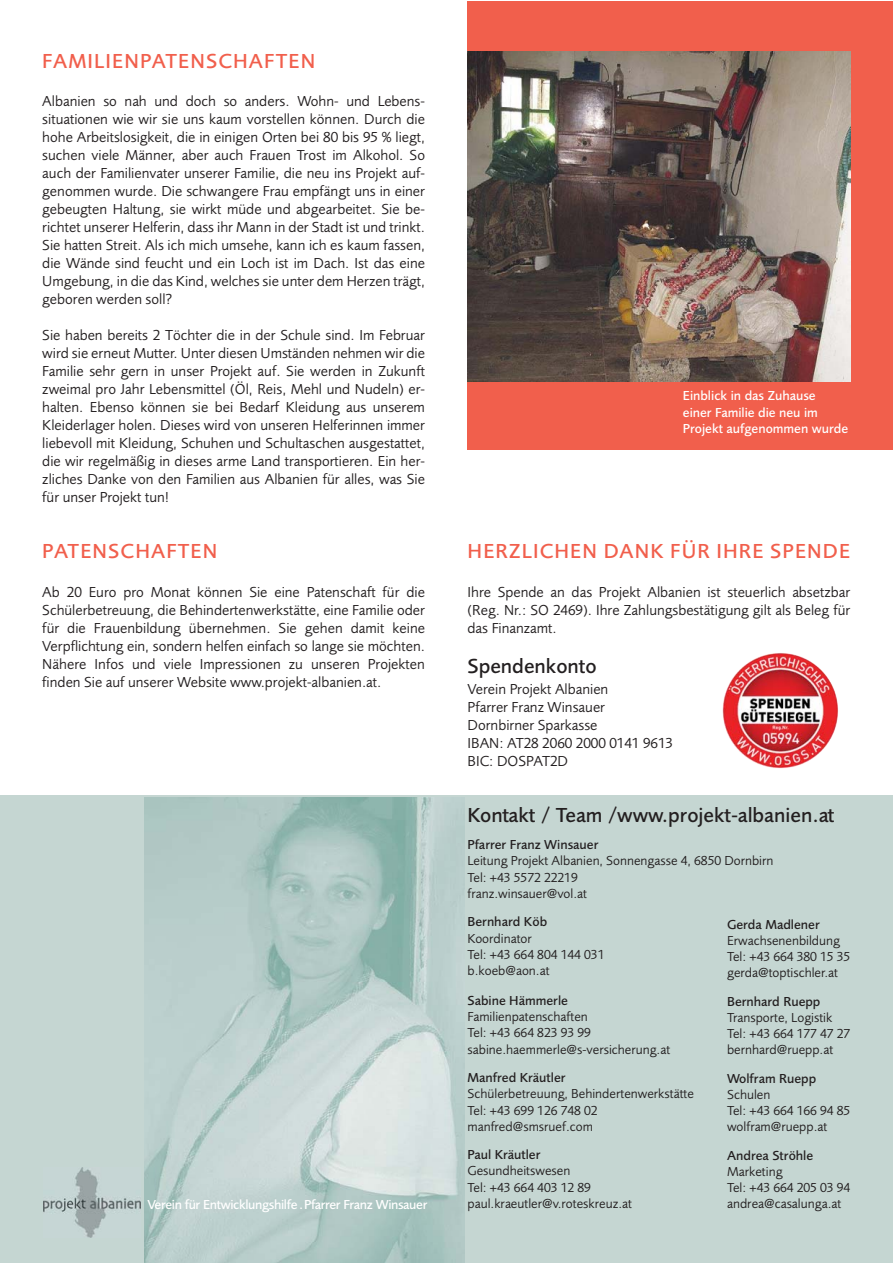
<style>
.page{position:relative;width:893px;height:1263px;background:#fff}
.page>*{position:absolute;margin:0;border:0;box-sizing:border-box;transform-origin:0 0}
.t1{font:500 21px "Foundry Sans";letter-spacing:.055em;color:#f15f4c}
.t2{font:500 21px "Foundry Sans";color:#231f20}
.t3{font:15px/18px "Foundry Sans";color:#231f20;text-align:justify}
.t4{font:13.5px/16.2px "Foundry Sans";color:#231f20}
.t5{font:500 13.5px "Foundry Sans";color:#231f20}
.t6{font:500 13.5px/16.2px "Foundry Sans";color:#fff}
.t7{font:500 13.5px "Foundry Sans";letter-spacing:-.025em;color:#fff}
</style>
<div class="page">
<div style="left:0;top:796px;width:893px;height:467px;background:#c5d6d2"></div>
<img style="left:144px;top:798px;width:320px;height:465px">
<div style="left:468px;top:1px;width:425px;height:448px;background:#f15f4c"></div>
<img style="left:468px;top:52px;width:382px;height:329px">
<img style="left:722px;top:653px;width:116px;height:116px;border-radius:50%">
<img style="left:43px;top:1168px;width:97px;height:69px">
<h1 class="t1" style="left:42px;top:53px;width:274px">FAMILIENPATENSCHAFTEN</h1>
<p class="t3" style="left:42px;top:94px;width:384px">Albanien so nah und doch so anders. Wohn- und Lebens&shy;situationen wie wir sie uns kaum vorstellen können. Durch die hohe Arbeitslosigkeit, die in einigen Orten bei 80 bis 95 % liegt, suchen viele Männer, aber auch Frauen Trost im Alkohol. So auch der Familienvater unserer Familie, die neu ins Projekt auf&shy;genommen wurde. Die schwangere Frau empfängt uns in einer gebeugten Haltung, sie wirkt müde und abgearbeitet. Sie be&shy;richtet unserer Helferin, dass ihr Mann in der Stadt ist und trinkt.<br>Sie hatten Streit. Als ich mich umsehe, kann ich es kaum fassen, die Wände sind feucht und ein Loch ist im Dach. Ist das eine Umgebung, in die das Kind, welches sie unter dem Herzen trägt, geboren werden soll?</p>
<p class="t3" style="left:42px;top:328px;width:384px">Sie haben bereits 2 Töchter die in der Schule sind. Im Februar wird sie erneut Mutter. Unter diesen Umständen nehmen wir die Familie sehr gern in unser Projekt auf. Sie werden in Zukunft zweimal pro Jahr Lebensmittel (Öl, Reis, Mehl und Nudeln) er&shy;halten. Ebenso können sie bei Bedarf Kleidung aus unserem Kleiderlager holen. Dieses wird von unseren Helferinnen immer liebevoll mit Kleidung, Schuhen und Schultaschen ausgestattet, die wir regelmäßig in dieses arme Land transportieren. Ein her&shy;zliches Danke von den Familien aus Albanien für alles, was Sie für unser Projekt tun!</p>
<h1 class="t1" style="left:42px;top:543px;width:177px">PATENSCHAFTEN</h1>
<p class="t3" style="left:42px;top:584px;width:384px">Ab 20 Euro pro Monat können Sie eine Patenschaft für die Schülerbetreuung, die Behindertenwerkstätte, eine Familie oder für die Frauenbildung übernehmen. Sie gehen damit keine Verpflichtung ein, sondern helfen einfach so lange sie möchten.<br>Nähere Infos und viele Impressionen zu unseren Projekten finden Sie auf unserer Website www.projekt-albanien.at.</p>
<p class="t6" style="left:683px;top:389px;width:167px">Einblick in das Zuhause<br>einer Familie die neu im<br>Projekt aufgenommen wurde</p>
<h1 class="t1" style="left:468px;top:543px;width:384px">HERZLICHEN DANK FÜR IHRE SPENDE</h1>
<p class="t3" style="left:468px;top:584px;width:384px">Ihre Spende an das Projekt Albanien ist steuerlich absetzbar (Reg. Nr.: SO 2469). Ihre Zahlungsbestätigung gilt als Beleg für das Finanzamt.</p>
<h1 class="t2" style="left:468px;top:658px;width:131px">Spendenkonto</h1>
<p class="t3" style="left:468px;top:681px;width:207px;text-align:left">Verein Projekt Albanien<br>Pfarrer Franz Winsauer<br>Dornbirner Sparkasse<br>IBAN: AT28 2060 2000 0141 9613<br>BIC: DOSPAT2D</p>
<h1 class="t2" style="left:468px;top:807px;width:369px">Kontakt / Team /www.projekt-albanien.at</h1>
<p class="t5" style="left:468px;top:840px;width:132px">Pfarrer Franz Winsauer</p>
<p class="t4" style="left:468px;top:854px;width:307px">Leitung Projekt Albanien, Sonnengasse 4, 6850 Dornbirn<br>Tel: +43 5572 22219<br>franz.winsauer@vol.at</p>
<p class="t5" style="left:468px;top:917px;width:81px">Bernhard Köb</p>
<p class="t4" style="left:468px;top:931px;width:138px">Koordinator<br>Tel: +43 664 804 144 031 b.koeb@aon.at</p>
<p class="t5" style="left:468px;top:995px;width:102px">Sabine Hämmerle</p>
<p class="t4" style="left:468px;top:1010px;width:204px">Familienpatenschaften<br>Tel: +43 664 823 93 99 sabine.haemmerle@s-versicherung.at</p>
<p class="t5" style="left:468px;top:1072px;width:99px">Manfred Kräutler</p>
<p class="t4" style="left:468px;top:1087px;width:228px">Schülerbetreuung, Behindertenwerkstätte<br>Tel: +43 699 126 748 02 manfred@smsruef.com</p>
<p class="t5" style="left:468px;top:1149px;width:74px">Paul Kräutler</p>
<p class="t4" style="left:468px;top:1164px;width:166px">Gesundheitswesen<br>Tel: +43 664 403 12 89 paul.kraeutler@v.roteskreuz.at</p>
<p class="t5" style="left:727px;top:919px;width:94px">Gerda Madlener</p>
<p class="t4" style="left:727px;top:933px;width:125px">Erwachsenenbildung<br>Tel: +43 664 380 15 35 gerda@toptischler.at</p>
<p class="t5" style="left:727px;top:996px;width:95px">Bernhard Ruepp</p>
<p class="t4" style="left:727px;top:1010px;width:125px">Transporte, Logistik<br>Tel: +43 664 177 47 27 bernhard@ruepp.at</p>
<p class="t5" style="left:727px;top:1073px;width:91px">Wolfram Ruepp</p>
<p class="t4" style="left:727px;top:1087px;width:125px">Schulen<br>Tel: +43 664 166 94 85 wolfram@ruepp.at</p>
<p class="t5" style="left:727px;top:1150px;width:88px">Andrea Ströhle</p>
<p class="t4" style="left:727px;top:1165px;width:125px">Marketing<br>Tel: +43 664 205 03 94</p>
<p class="t7" style="left:147px;top:1199px;width:282px">Verein für Entwicklungshilfe . Pfarrer Franz Winsauer</p>
<p class="t4" style="left:727px;top:1197px;width:116px">andrea@casalunga.at</p>
</div>
